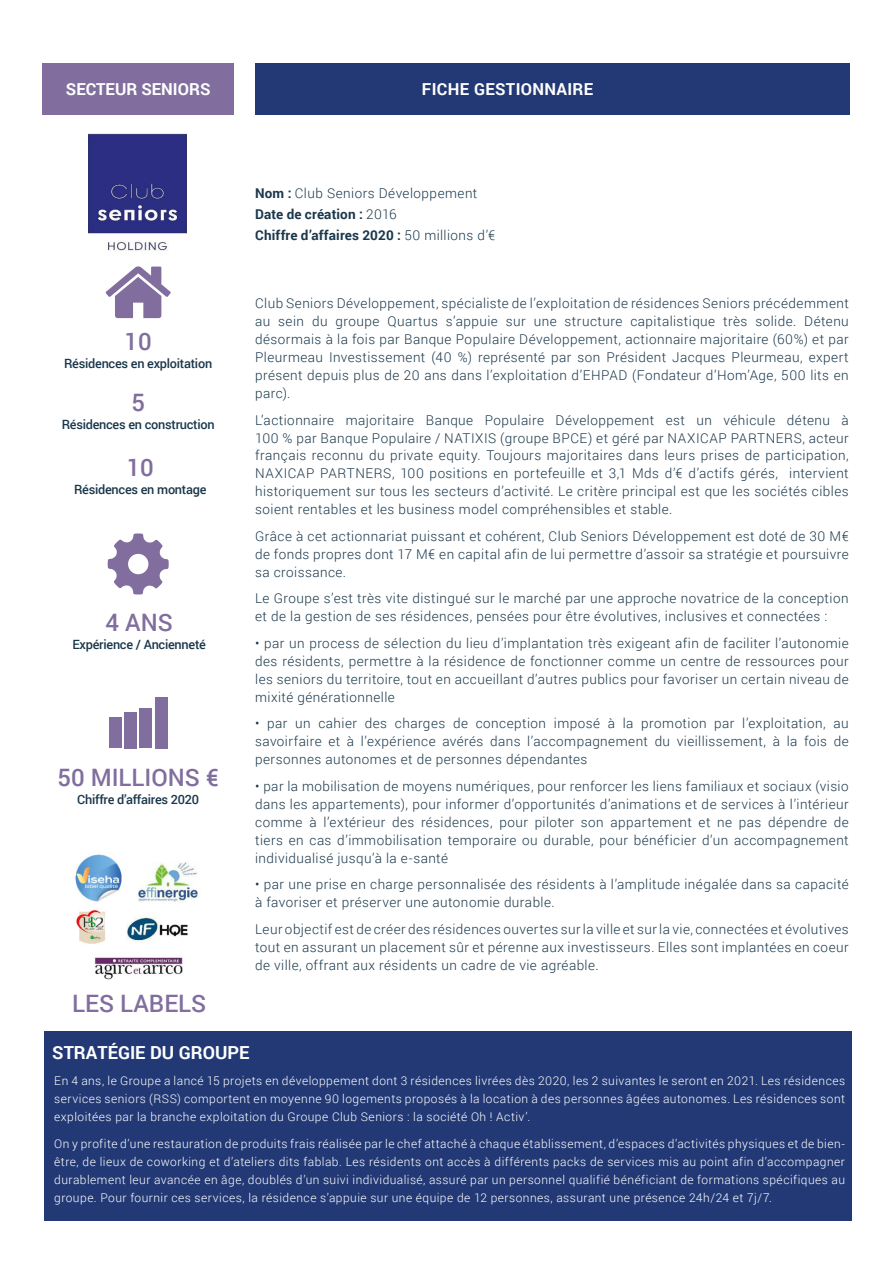
<style>
.page{position:relative;width:893px;height:1263px;background:#fff}
.page>*{position:absolute;margin:0;border:0;box-sizing:border-box;transform-origin:0 0}
.t1{font:500 24px "Roboto";color:#816e9e}
.t2{font:700 18px "Roboto";color:#fff}
.t3{font:700 16.5px "Roboto";letter-spacing:.02em;color:#fff}
.t4{font:700 16.5px "Roboto";color:#fff}
.t5{font:300 13.5px/18px "Roboto";letter-spacing:.035em;color:#1a374b;text-align:justify}
.t6{font:700 13.5px "Roboto";letter-spacing:.01em;color:#1a374b}
.t7{font:500 12.75px "Roboto";letter-spacing:-.02em;color:#1a374b}
.t8{font:300 12px/18px "Roboto";letter-spacing:.04em;color:#fff;text-align:justify}
.s1{font-weight:700}
.s2{font-weight:300}
</style>
<div class="page">
<div style="left:44px;top:1031px;width:808px;height:189px;background:#223975"></div>
<img style="left:89px;top:133px;width:97px;height:119px">
<img style="left:75px;top:854px;width:123px;height:126px">
<div style="left:43px;top:64px;width:191px;height:51px;background:#816e9e"></div>
<div style="left:255px;top:64px;width:595px;height:51px;background:#223975"></div>
<svg style="left:106px;top:266px;width:65px;height:52px"></svg>
<div style="left:109px;top:718px;width:12px;height:30px;background:#816e9e"></div>
<div style="left:124px;top:712px;width:13px;height:36px;background:#816e9e"></div>
<div style="left:140px;top:709px;width:12px;height:39px;background:#816e9e"></div>
<div style="left:155px;top:697px;width:13px;height:51px;background:#816e9e"></div>
<svg style="left:108px;top:533px;width:61px;height:61px"></svg>
<p class="t4" style="left:66px;top:78px;width:146px">SECTEUR SENIORS</p>
<p class="t3" style="left:422px;top:77px;width:173px">FICHE GESTIONNAIRE</p>
<p class="t1" style="left:125px;top:325px;width:29px">10</p>
<p class="t7" style="left:64px;top:355px;width:150px">Résidences en exploitation</p>
<p class="t1" style="left:131px;top:385px;width:15px">5</p>
<p class="t7" style="left:62px;top:415px;width:154px">Résidences en construction</p>
<p class="t1" style="left:127px;top:450px;width:29px">10</p>
<p class="t7" style="left:74px;top:480px;width:134px">Résidences en montage</p>
<p class="t1" style="left:106px;top:605px;width:69px">4 ANS</p>
<p class="t7" style="left:73px;top:635px;width:135px">Expérience / Ancienneté</p>
<p class="t1" style="left:57px;top:761px;width:163px">50 MILLIONS €</p>
<p class="t7" style="left:77px;top:791px;width:123px">Chiffre d’affaires 2020</p>
<p class="t1" style="left:72px;top:987px;width:136px">LES LABELS</p>
<p class="t5" style="left:255px;top:184px;width:224px"><span class="s1">Nom :</span> Club Seniors Développement</p>
<p class="t6" style="left:255px;top:205px;width:143px">Date de création : <span class="s2">2016</span></p>
<p class="t6" style="left:255px;top:226px;width:242px">Chiffre d’affaires 2020 : <span class="s2">50 millions d’€</span></p>
<p class="t5" style="left:255px;top:294px;width:595px">Club Seniors Développement, spécialiste de l’exploitation de résidences Seniors précédemment au sein du groupe Quartus s’appuie sur une structure capitalistique très solide. Détenu désormais à la fois par Banque Populaire Développement, actionnaire majoritaire (60%) et par Pleurmeau Investissement (40 %) représenté par son Président Jacques Pleurmeau, expert présent depuis plus de 20 ans dans l’exploitation d’EHPAD (Fondateur d’Hom’Age, 500 lits en parc).</p>
<p class="t5" style="left:255px;top:410px;width:595px">L’actionnaire majoritaire Banque Populaire Développement est un véhicule détenu à 100 % par Banque Populaire / NATIXIS (groupe BPCE) et géré par NAXICAP PARTNERS, acteur français reconnu du private equity. Toujours majoritaires dans leurs prises de participation, NAXICAP PARTNERS, 100 positions en portefeuille et 3,1 Mds d’€ d’actifs gérés, intervient historiquement sur tous les secteurs d’activité. Le critère principal est que les sociétés cibles soient rentables et les business model compréhensibles et stable.</p>
<p class="t5" style="left:255px;top:527px;width:595px">Grâce à cet actionnariat puissant et cohérent, Club Seniors Développement est doté de 30 M€ de fonds propres dont 17 M€ en capital afin de lui permettre d’assoir sa stratégie et poursuivre sa croissance.</p>
<p class="t5" style="left:255px;top:589px;width:595px">Le Groupe s’est très vite distingué sur le marché par une approche novatrice de la conception et de la gestion de ses résidences, pensées pour être évolutives, inclusives et connectées :</p>
<p class="t5" style="left:255px;top:634px;width:595px">• par un process de sélection du lieu d’implantation très exigeant afin de faciliter l’autonomie des résidents, permettre à la résidence de fonctionner comme un centre de ressources pour les seniors du territoire, tout en accueillant d’autres publics pour favoriser un certain niveau de mixité générationnelle</p>
<p class="t5" style="left:255px;top:714px;width:595px">• par un cahier des charges de conception imposé à la promotion par l’exploitation, au savoirfaire et à l’expérience avérés dans l’accompagnement du vieillissement, à la fois de personnes autonomes et de personnes dépendantes</p>
<p class="t5" style="left:255px;top:777px;width:595px">• par la mobilisation de moyens numériques, pour renforcer les liens familiaux et sociaux (visio dans les appartements), pour informer d’opportunités d’animations et de services à l’intérieur comme à l’extérieur des résidences, pour piloter son appartement et ne pas dépendre de tiers en cas d’immobilisation temporaire ou durable, pour bénéficier d’un accompagnement individualisé jusqu’à la e-santé</p>
<p class="t5" style="left:255px;top:875px;width:595px">• par une prise en charge personnalisée des résidents à l’amplitude inégalée dans sa capacité à favoriser et préserver une autonomie durable.</p>
<p class="t5" style="left:255px;top:920px;width:595px">Leur objectif est de créer des résidences ouvertes sur la ville et sur la vie, connectées et évolutives tout en assurant un placement sûr et pérenne aux investisseurs. Elles sont implantées en coeur de ville, offrant aux résidents un cadre de vie agréable.</p>
<p class="t2" style="left:52px;top:1039px;width:199px">STRATÉGIE DU GROUPE</p>
<p class="t8" style="left:54px;top:1071px;width:792px">En 4 ans, le Groupe a lancé 15 projets en développement dont 3 résidences livrées dès 2020, les 2 suivantes le seront en 2021. Les résidences services seniors (RSS) comportent en moyenne 90 logements proposés à la location à des personnes âgées autonomes. Les résidences sont exploitées par la branche exploitation du Groupe Club Seniors : la société Oh ! Activ’.</p>
<p class="t8" style="left:54px;top:1134px;width:792px">On y profite d’une restauration de produits frais réalisée par le chef attaché à chaque établissement, d’espaces d’activités physiques et de bien&shy;être, de lieux de coworking et d’ateliers dits fablab. Les résidents ont accès à différents packs de services mis au point afin d’accompagner durablement leur avancée en âge, doublés d’un suivi individualisé, assuré par un personnel qualifié bénéficiant de formations spécifiques au groupe. Pour fournir ces services, la résidence s’appuie sur une équipe de 12 personnes, assurant une présence 24h/24 et 7j/7.</p>
</div>
